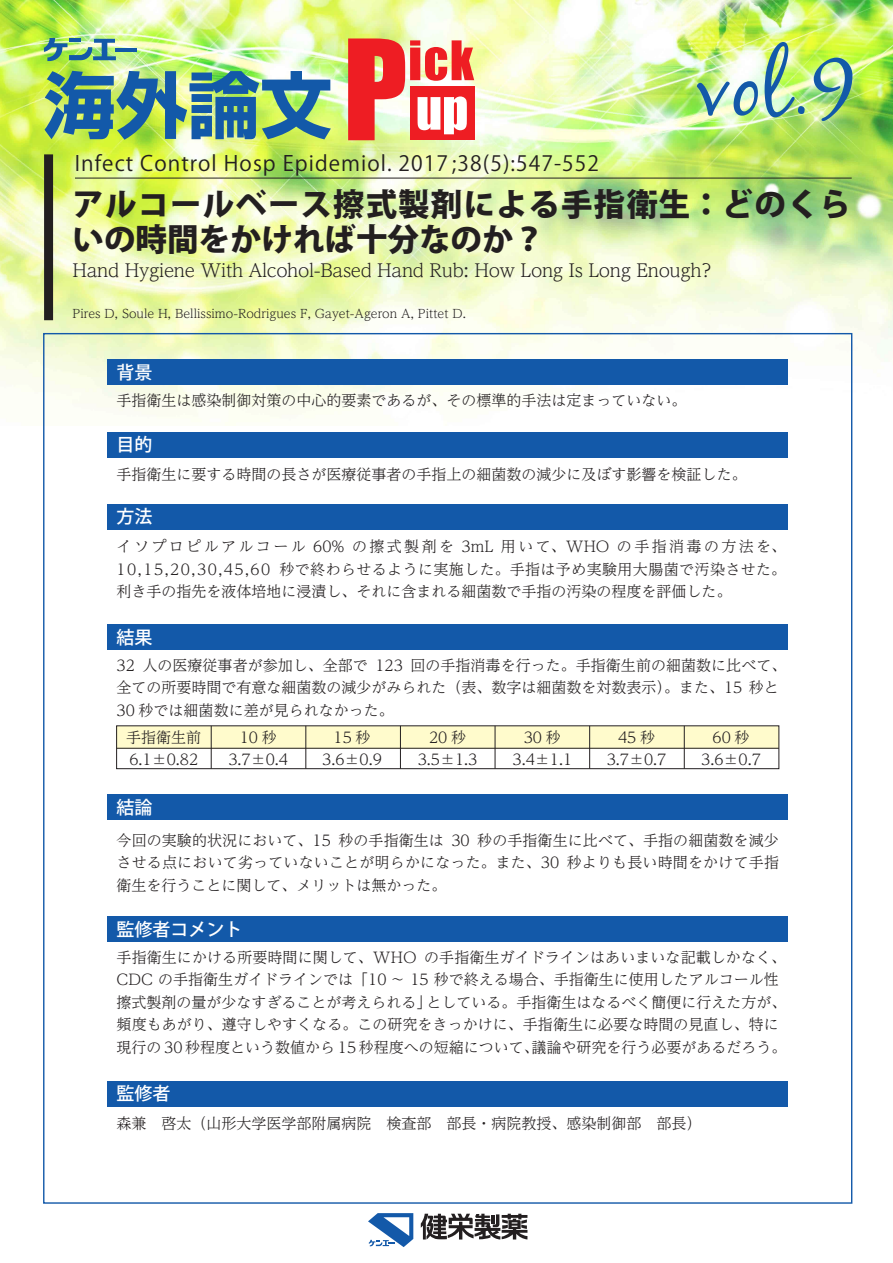
<style>
.page{position:relative;width:893px;height:1263px;background:#fff}
.page>*{position:absolute;margin:0;border:0;box-sizing:border-box;transform-origin:0 0}
.t1{font:128.7px "Impact";color:#ee1d23}
.t2{font:86.7px "Black Jack";color:#1359a9}
.t3{font:700 72px "Shin Go Pr 5";color:#1359a9}
.t4{font:50.25px "Impact";color:#ee1d23}
.t5{font:50.25px "Impact";color:#fff}
.t6{font:800 31.5px/34.5px "Koz Go Pr 6 N";letter-spacing:.035em;color:#231f20}
.t7{font:21px "Koz Go Pr 6 N";letter-spacing:.05em;color:#231f20}
.t8{font:300 18px "UD Reimin Pro";letter-spacing:-.02em;color:#231f20}
.t9{font:500 18px "Koz Go Pr 6 N";color:#fff}
.t10{font:300 15px/22.5px "UD Reimin Pro";color:#231f20;text-align:center}
.t11{font:300 12px "UD Reimin Pro";color:#231f20}
</style>
<div class="page">
<img style="left:0;top:0;width:893px;height:425px">
<hr style="left:75px;top:178px;width:777px;height:1px;background:#231f20">
<div style="left:117px;top:726px;width:662px;height:22px;background:#fffbcc"></div>
<div style="left:108px;top:359px;width:680px;height:26px;background:#1359a9"></div>
<div style="left:108px;top:432px;width:680px;height:26px;background:#1359a9"></div>
<div style="left:108px;top:504px;width:680px;height:26px;background:#1359a9"></div>
<div style="left:108px;top:624px;width:680px;height:26px;background:#1359a9"></div>
<div style="left:108px;top:916px;width:680px;height:26px;background:#1359a9"></div>
<div style="left:108px;top:794px;width:680px;height:26px;background:#1359a9"></div>
<div style="left:108px;top:1081px;width:680px;height:25px;background:#1359a9"></div>
<div style="left:116px;top:725px;width:663px;height:44px;border:1px solid #231f20"></div>
<hr style="left:684px;top:726px;width:1px;height:43px;background:#231f20">
<hr style="left:589px;top:726px;width:1px;height:43px;background:#231f20">
<hr style="left:495px;top:726px;width:1px;height:43px;background:#231f20">
<hr style="left:400px;top:726px;width:1px;height:43px;background:#231f20">
<hr style="left:305px;top:726px;width:1px;height:43px;background:#231f20">
<hr style="left:211px;top:726px;width:1px;height:43px;background:#231f20">
<hr style="left:117px;top:748px;width:662px;height:1px;background:#231f20">
<div style="left:44px;top:154px;width:9px;height:166px;background:#231f20"></div>
<svg style="left:421px;top:1214px;width:106px;height:25px"></svg>
<svg style="left:368px;top:1213px;width:45px;height:34px"></svg>
<hr style="left:115px;top:48px;width:22px;height:3px;background:#1359a9">
<svg style="left:44px;top:38px;width:72px;height:23px;background:#7ab392"></svg>
<div style="left:410px;top:86px;width:64px;height:54px;background:#ee1d23"></div>
<h3 class="t3" style="left:44px;top:48px;width:289px">海外論文</h3>
<h1 class="t1" style="left:343px;top:-10px;width:66px">P</h1>
<h3 class="t4" style="left:408px;top:21px;width:67px">ick</h3>
<h3 class="t5" style="left:416px;top:71px;width:54px">up</h3>
<h2 class="t2" style="left:697px;top:33px;width:160px">vol.9</h2>
<h3 class="t7" style="left:75px;top:151px;width:526px">Infect Control Hosp Epidemiol. 2017 ;38(5):547-552</h3>
<h3 class="t6" style="left:73px;top:188px;width:780px">アルコールベース擦式製剤による手指衛生：どのくらいの時間をかければ十分なのか？</h3>
<p class="t8" style="left:73px;top:256px;width:640px">Hand Hygiene With Alcohol-Based Hand Rub: How Long Is Long Enough?</p>
<p class="t11" style="left:73px;top:304px;width:395px">Pires D, Soule H, Bellissimo-Rodrigues F, Gayet-Ageron A, Pittet D.</p>
<p class="t9" style="left:117px;top:362px;width:37px">背景</p>
<p class="t10" style="left:117px;top:389px;width:571px">手指衛生は感染制御対策の中心的要素であるが、その標準的手法は定まっていない。</p>
<p class="t9" style="left:117px;top:434px;width:37px">目的</p>
<p class="t10" style="left:117px;top:463px;width:631px">手指衛生に要する時間の長さが医療従事者の手指上の細菌数の減少に及ぼす影響を検証した。</p>
<p class="t9" style="left:117px;top:507px;width:37px">方法</p>
<p class="t10" style="left:117px;top:535px;width:671px;text-align:justify">イソプロピルアルコール 60% の擦式製剤を 3mL 用いて、WHO の手指消毒の方法を、10,15,20,30,45,60 秒で終わらせるように実施した。手指は予め実験用大腸菌で汚染させた。利き手の指先を液体培地に浸漬し、それに含まれる細菌数で手指の汚染の程度を評価した。</p>
<p class="t9" style="left:117px;top:627px;width:37px">結果</p>
<p class="t10" style="left:117px;top:653px;width:671px;text-align:left">32 人の医療従事者が参加し、全部で 123 回の手指消毒を行った。手指衛生前の細菌数に比べて、全ての所要時間で有意な細菌数の減少がみられた（表、数字は細菌数を対数表示）。また、15 秒と<br>30 秒では細菌数に差が見られなかった。</p>
<p class="t10" style="left:126px;top:725px;width:77px;text-align:left">手指衛生前<br>6.1±0.82</p>
<p class="t10" style="left:228px;top:725px;width:61px">10 秒<br>3.7±0.4</p>
<p class="t10" style="left:322px;top:725px;width:61px">15 秒<br>3.6±0.9</p>
<p class="t10" style="left:418px;top:725px;width:61px">20 秒<br>3.5±1.3</p>
<p class="t10" style="left:512px;top:725px;width:61px">30 秒<br>3.4±1.1</p>
<p class="t10" style="left:607px;top:725px;width:61px">45 秒<br>3.7±0.7</p>
<p class="t10" style="left:701px;top:725px;width:61px">60 秒<br>3.6±0.7</p>
<p class="t9" style="left:117px;top:797px;width:37px">結論</p>
<p class="t10" style="left:117px;top:828px;width:664px;text-align:justify">今回の実験的状況において、15 秒の手指衛生は 30 秒の手指衛生に比べて、手指の細菌数を減少させる点において劣っていないことが明らかになった。また、30 秒よりも長い時間をかけて手指衛生を行うことに関して、メリットは無かった。</p>
<p class="t9" style="left:117px;top:919px;width:127px">監修者コメント</p>
<p class="t10" style="left:117px;top:945px;width:671px;text-align:left">手指衛生にかける所要時間に関して、WHO の手指衛生ガイドラインはあいまいな記載しかなく、CDC の手指衛生ガイドラインでは「10 ～ 15 秒で終える場合、手指衛生に使用したアルコール性擦式製剤の量が少なすぎることが考えられる」としている。手指衛生はなるべく簡便に行えた方が、頻度もあがり、遵守しやすくなる。この研究をきっかけに、手指衛生に必要な時間の見直し、特に現行の 30 秒程度という数値から 15 秒程度への短縮について、議論や研究を行う必要があるだろう。</p>
<p class="t9" style="left:117px;top:1083px;width:55px">監修者</p>
<p class="t10" style="left:117px;top:1111px;width:586px">森兼　啓太（山形大学医学部附属病院　検査部　部長・病院教授、感染制御部　部長）</p>
</div>
